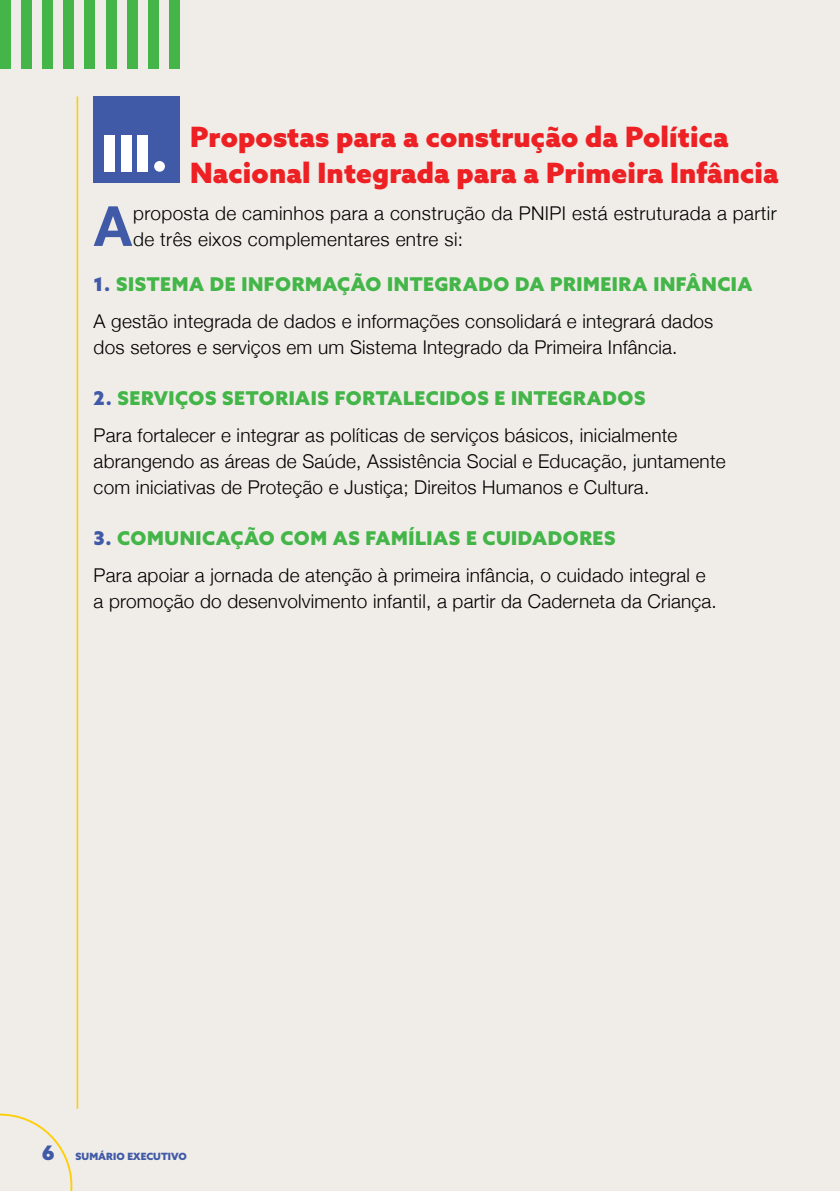
<style>
.page{position:relative;width:840px;height:1191px;background:#fff}
.page>*{position:absolute;margin:0;border:0;box-sizing:border-box;transform-origin:0 0}
.t1{font:700 55.4px "Helvetica Neue";color:#415aa8}
.t2{font:900 50px "Azo Sans";color:#fff}
.t3{font:900 28px/36px "Azo Sans";letter-spacing:.005em;color:#ed2024}
.t4{font:300 19px/26px "Helvetica Neue";letter-spacing:.01em;color:#000}
.t5{font:900 19px "Azo Sans";letter-spacing:.03em;color:#44b649}
.t6{font:900 10px "Azo Sans";letter-spacing:.01em;color:#415aa8}
.s1{color:#415aa8}
.s2{font-size:20px}
</style>
<div class="page">
<div style="left:0;top:0;width:839px;height:1191px;background:#f0ede8"></div>
<svg style="left:0;top:1113px;width:72px;height:78px"></svg>
<hr style="left:77px;top:96px;width:1px;height:1012px;background:#fecf07">
<div style="left:0;top:0;width:11px;height:69px;background:#44b649"></div>
<div style="left:21px;top:0;width:11px;height:69px;background:#44b649"></div>
<div style="left:42px;top:0;width:11px;height:69px;background:#44b649"></div>
<div style="left:63px;top:0;width:11px;height:69px;background:#44b649"></div>
<div style="left:85px;top:0;width:10px;height:69px;background:#44b649"></div>
<div style="left:106px;top:0;width:10px;height:69px;background:#44b649"></div>
<div style="left:127px;top:0;width:10px;height:69px;background:#44b649"></div>
<div style="left:148px;top:0;width:11px;height:69px;background:#44b649"></div>
<div style="left:169px;top:0;width:11px;height:69px;background:#44b649"></div>
<div style="left:94px;top:96px;width:86px;height:87px;background:#415aa8"></div>
<h2 class="t2" style="left:102px;top:120px;width:67px">III.</h2>
<h3 class="t3" style="left:190px;top:118px;width:590px">Propostas para a construção da Política<br>Nacional Integrada para a Primeira Infância</h3>
<h1 class="t1" style="left:94px;top:183px;width:39px">A</h1>
<p class="t4" style="left:133px;top:199px;width:644px">proposta de caminhos para a construção da PNIPI está estruturada a partir de três eixos complementares entre si:</p>
<p class="t5" style="left:94px;top:271px;width:660px"><span class="s1">1.</span> SISTEMA DE INFORMAÇÃO INTEGRADO DA PRIMEIRA INFÂNCIA</p>
<p class="t4" style="left:94px;top:307px;width:621px">A gestão integrada de dados e informações consolidará e integrará dados dos setores e serviços em um Sistema Integrado da Primeira Infância.</p>
<p class="t5" style="left:94px;top:385px;width:553px"><span class="s1">2.</span> SERVIÇOS SETORIAIS FORTALECIDOS E INTEGRADOS</p>
<p class="t4" style="left:94px;top:421px;width:633px">Para fortalecer e integrar as políticas de serviços básicos, inicialmente abrangendo as áreas de Saúde, Assistência Social e Educação, juntamente com iniciativas de Proteção e Justiça; Direitos Humanos e Cultura.</p>
<p class="t5" style="left:94px;top:525px;width:523px"><span class="s1">3.</span> COMUNICAÇÃO COM AS FAMÍLIAS E CUIDADORES</p>
<p class="t4" style="left:94px;top:561px;width:624px">Para apoiar a jornada de atenção à primeira infância, o cuidado integral e a promoção do desenvolvimento infantil, a partir da Caderneta da Criança.</p>
<p class="t6" style="left:42px;top:1150px;width:146px"><span class="s2">6</span> SUMÁRIO EXECUTIVO</p>
</div>
